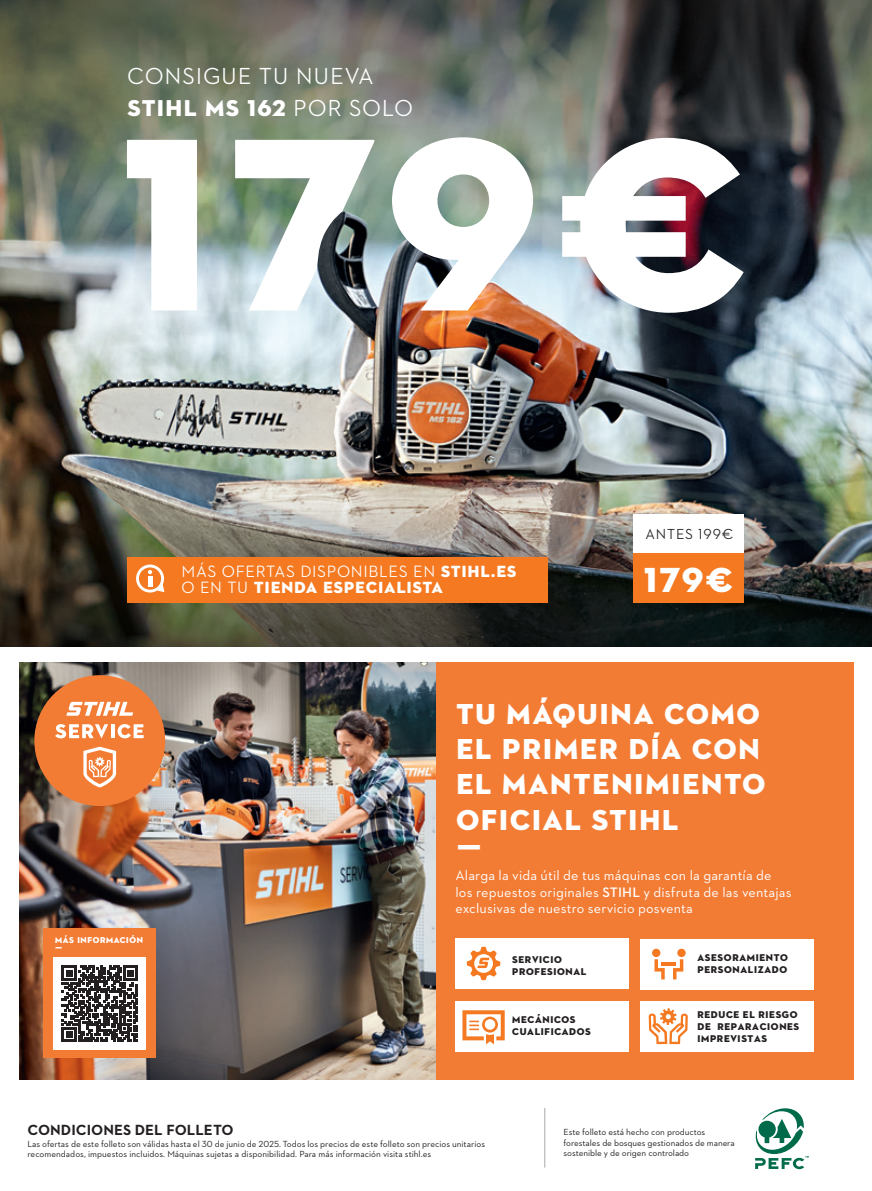
<style>
.page{position:relative;width:872px;height:1191px;background:#fff}
.page>*{position:absolute;margin:0;border:0;box-sizing:border-box;transform-origin:0 0}
.Absatzformat_1{font:35.4px "STIHL Contraface Display Titling";color:#fff}
.t1{font:29.4px/35.2px "STIHL Contraface Display Titling";color:#fff}
.t2{font:23.4px "STIHL Contraface Display Titling";color:#fff}
.t3{font:500 23.4px "STIHL Contraface Display";color:#fff}
.Absatzformat_1-2{font:500 16.5px "STIHL Contraface Display";color:#fff}
.Absatzformat_1-3{font:16.5px "STIHL Contraface Display Titling";color:#fff}
.Absatzformat_1-4{font:700 15px "STIHL Contraface Text";color:#231f20}
.Absatzformat_1-5{font:500 14.55px "STIHL Contraface Display";letter-spacing:.01em;color:#231f20}
.t4{font:13.95px/16.8px "STIHL Contraface Text";letter-spacing:.01em;color:#fff}
.t5{font:10.05px/12px "STIHL Contraface Display Titling";color:#231f20}
.Absatzformat_1-6{font:9px/10.8px "STIHL Contraface Text";color:#231f20}
.t6{font:8.7px/10.4px "STIHL Contraface Display Titling";color:#fff}
.s1{font-family:"STIHL Contraface Display";font-weight:500}
.s2{font-family:"STIHL Contraface Display Titling";font-weight:400}
.s3{font-family:"STIHL Contraface Text Demi"}
</style>
<div class="page">
<svg style="left:755px;top:1108px;width:53px;height:61px"></svg>
<hr style="left:544px;top:1107px;width:1px;height:60px;background:#a8a9ad">
<img style="left:19px;top:662px;width:417px;height:417px">
<div style="left:34px;top:675px;width:131px;height:131px;background:#f37c35;border-radius:50%"></div>
<svg style="left:83px;top:746px;width:33px;height:41px"></svg>
<svg style="left:66px;top:702px;width:67px;height:13px"></svg>
<svg style="left:55px;top:724px;width:53px;height:14px"></svg>
<hr style="left:111px;top:724px;width:3px;height:14px;background:#fff">
<svg style="left:118px;top:724px;width:26px;height:14px"></svg>
<div style="left:436px;top:662px;width:417px;height:417px;background:#f37c35"></div>
<div style="left:455px;top:938px;width:173px;height:51px;background:#fff"></div>
<svg style="left:467px;top:946px;width:33px;height:34px"></svg>
<div style="left:641px;top:939px;width:172px;height:50px;background:#fff"></div>
<div style="left:652px;top:948px;width:8px;height:9px;background:#f47921;border-radius:50%"></div>
<svg style="left:654px;top:959px;width:10px;height:20px"></svg>
<div style="left:677px;top:948px;width:8px;height:9px;background:#f47921;border-radius:50%"></div>
<svg style="left:673px;top:959px;width:10px;height:20px"></svg>
<svg style="left:661px;top:961px;width:15px;height:4px"></svg>
<div style="left:455px;top:1001px;width:173px;height:50px;background:#fff"></div>
<svg style="left:462px;top:1010px;width:43px;height:34px"></svg>
<div style="left:641px;top:1001px;width:172px;height:50px;background:#fff"></div>
<svg style="left:648px;top:1008px;width:40px;height:36px"></svg>
<div style="left:44px;top:928px;width:112px;height:129px;background:#f37c35"></div>
<div style="left:54px;top:957px;width:92px;height:93px;background:#fff"></div>
<svg style="left:62px;top:966px;width:76px;height:75px"></svg>
<img style="left:0;top:316px;width:872px;height:123px">
<img style="left:0;top:0;width:872px;height:316px">
<img style="left:0;top:439px;width:872px;height:207px">
<svg style="left:127px;top:140px;width:70px;height:170px"></svg>
<svg style="left:235px;top:140px;width:140px;height:170px"></svg>
<svg style="left:392px;top:137px;width:141px;height:173px"></svg>
<svg style="left:562px;top:138px;width:181px;height:175px"></svg>
<div style="left:633px;top:514px;width:110px;height:39px;background:#fff"></div>
<div style="left:633px;top:553px;width:110px;height:50px;background:#f47921"></div>
<div style="left:127px;top:557px;width:420px;height:45px;background:#f47921"></div>
<svg style="left:136px;top:564px;width:29px;height:29px"></svg>
<p class="t3" style="left:127px;top:64px;width:249px">CONSIGUE TU NUEVA</p>
<p class="t2" style="left:127px;top:93px;width:288px">STIHL MS 162 <span class="s1">POR SOLO</span></p>
<p class="Absatzformat_1-2" style="left:181px;top:562px;width:337px">MÁS OFERTAS DISPONIBLES EN <span class="s2">STIHL.ES</span></p>
<p class="Absatzformat_1-3" style="left:181px;top:577px;width:264px"><span class="s1">O EN TU</span> TIENDA ESPECIALISTA</p>
<p class="Absatzformat_1-5" style="left:645px;top:526px;width:90px">ANTES 199€</p>
<p class="Absatzformat_1" style="left:643px;top:558px;width:92px">179€</p>
<p class="t6" style="left:55px;top:935px;width:90px">MÁS INFORMACIÓN<br>Ƒ</p>
<p class="t1" style="left:455px;top:696px;width:312px">TU MÁQUINA COMO<br>EL PRIMER DÍA CON<br>EL MANTENIMIENTO<br>OFICIAL STIHL<br>Ƒ</p>
<p class="t4" style="left:455px;top:866px;width:338px">Alarga la vida útil de tus máquinas con la garantía de los repuestos originales <span class="s3">STIHL</span> y disfruta de las ventajas exclusivas de nuestro servicio posventa</p>
<p class="t5" style="left:512px;top:953px;width:76px">SERVICIO<br>PROFESIONAL</p>
<p class="t5" style="left:697px;top:951px;width:93px">ASESORAMIENTO<br>PERSONALIZADO</p>
<p class="t5" style="left:512px;top:1013px;width:81px">MECÁNICOS<br>CUALIFICADOS</p>
<p class="t5" style="left:697px;top:1009px;width:104px">REDUCE EL RIESGO<br>DE REPARACIONES<br>IMPREVISTAS</p>
<p class="Absatzformat_1-4" style="left:27px;top:1119px;width:208px">CONDICIONES DEL FOLLETO</p>
<p class="Absatzformat_1-6" style="left:27px;top:1138px;width:459px">Las ofertas de este folleto son válidas hasta el 30 de junio de 2025. Todos los precios de este folleto son precios unitarios recomendados, impuestos incluidos. Máquinas sujetas a disponibilidad. Para más información visita stihl.es</p>
<p class="Absatzformat_1-6" style="left:563px;top:1126px;width:173px">Este folleto está hecho con productos forestales de bosques gestionados de manera sostenible y de origen controlado</p>
</div>
